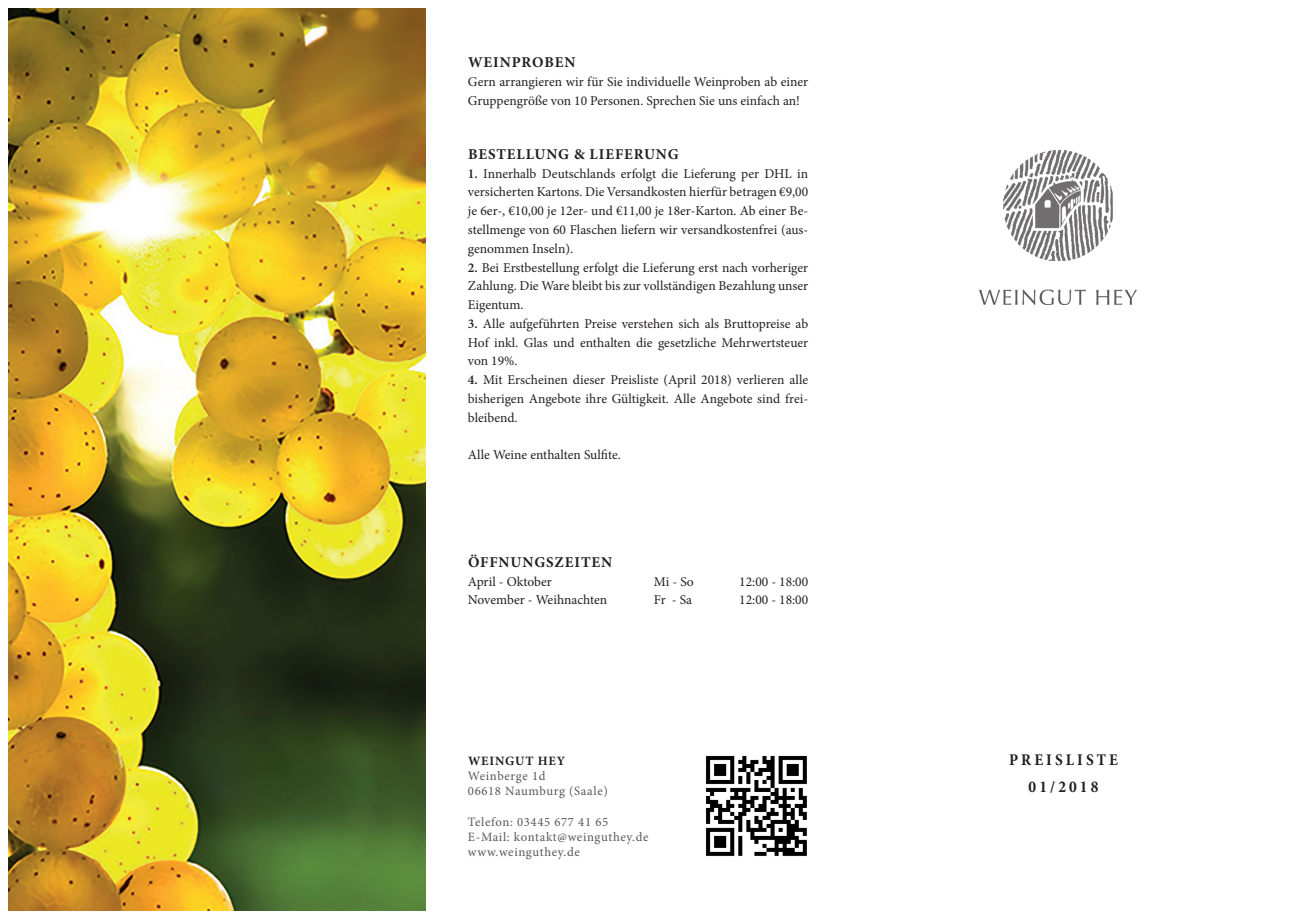
<style>
.page{position:relative;width:1289px;height:919px;background:#fff}
.page>*{position:absolute;margin:0;border:0;box-sizing:border-box;transform-origin:0 0}
.t1{font:700 condensed 16.5px "Minion Pro";letter-spacing:.19em;color:#231f20}
.t2{font:700 15px "Minion Pro";letter-spacing:.06em;color:#231f20}
.t3{font:13.5px/18.8px "Minion Pro";color:#231f20;text-align:justify}
.t4{font:12.75px "Minion Pro";letter-spacing:.05em;color:#57585a}
.t5{font:700 12.75px "Minion Pro";letter-spacing:.06em;color:#231f20}
.s1{font-weight:600}
</style>
<div class="page">
<img style="left:979px;top:150px;width:157px;height:154px">
<img style="left:706px;top:755px;width:101px;height:101px">
<img style="left:9px;top:9px;width:416px;height:901px">
<p class="t2" style="left:468px;top:52px;width:109px">WEINPROBEN</p>
<p class="t3" style="left:468px;top:72px;width:342px">Gern arrangieren wir für Sie individuelle Weinproben ab einer<br>Gruppengröße von 10 Personen. Sprechen Sie uns einfach an!</p>
<p class="t2" style="left:468px;top:143px;width:212px">BESTELLUNG &amp; LIEFERUNG</p>
<p class="t3" style="left:468px;top:164px;width:342px"><span class="s1">1.</span> Innerhalb Deutschlands erfolgt die Lieferung per DHL in versicherten Kartons. Die Versandkosten hierfür betragen €9,00 je 6er-, €10,00 je 12er- und €11,00 je 18er-Karton. Ab einer Be&shy;stellmenge von 60 Flaschen liefern wir versandkostenfrei (aus&shy;genommen Inseln).</p>
<p class="t3" style="left:468px;top:258px;width:342px"><span class="s1">2.</span> Bei Erstbestellung erfolgt die Lieferung erst nach vorheriger Zahlung. Die Ware bleibt bis zur vollständigen Bezahlung unser Eigentum.</p>
<p class="t3" style="left:468px;top:314px;width:342px"><span class="s1">3.</span> Alle aufgeführten Preise verstehen sich als Bruttopreise ab Hof inkl. Glas und enthalten die gesetzliche Mehrwertsteuer von 19%.</p>
<p class="t3" style="left:468px;top:370px;width:342px"><span class="s1">4.</span> Mit Erscheinen dieser Preisliste (April 2018) verlieren alle bisherigen Angebote ihre Gültigkeit. Alle Angebote sind frei&shy;bleibend.</p>
<p class="t3" style="left:468px;top:445px;width:154px">Alle Weine enthalten Sulfite.</p>
<p class="t2" style="left:468px;top:551px;width:146px">ÖFFNUNGSZEITEN</p>
<p class="t3" style="left:468px;top:572px;width:85px">April - Oktober</p>
<p class="t3" style="left:654px;top:572px;width:41px">Mi - So</p>
<p class="t3" style="left:739px;top:572px;width:70px">12:00 - 18:00</p>
<p class="t3" style="left:468px;top:590px;width:141px">November - Weihnachten</p>
<p class="t3" style="left:654px;top:590px;width:40px">Fr - Sa</p>
<p class="t3" style="left:739px;top:590px;width:70px">12:00 - 18:00</p>
<p class="t5" style="left:468px;top:752px;width:98px">WEINGUT HEY</p>
<p class="t4" style="left:468px;top:767px;width:79px">Weinberge 1d</p>
<p class="t4" style="left:468px;top:782px;width:141px">06618 Naumburg (Saale)</p>
<p class="t4" style="left:468px;top:812px;width:142px">Telefon: 03445 677 41 65</p>
<p class="t4" style="left:468px;top:827px;width:182px">E-Mail: kontakt@weinguthey.de</p>
<p class="t4" style="left:468px;top:842px;width:113px">www.weinguthey.de</p>
<p class="t1" style="left:1008px;top:748px;width:110px">PREISLISTE</p>
<p class="t1" style="left:1028px;top:775px;width:71px">01/2018</p>
</div>
